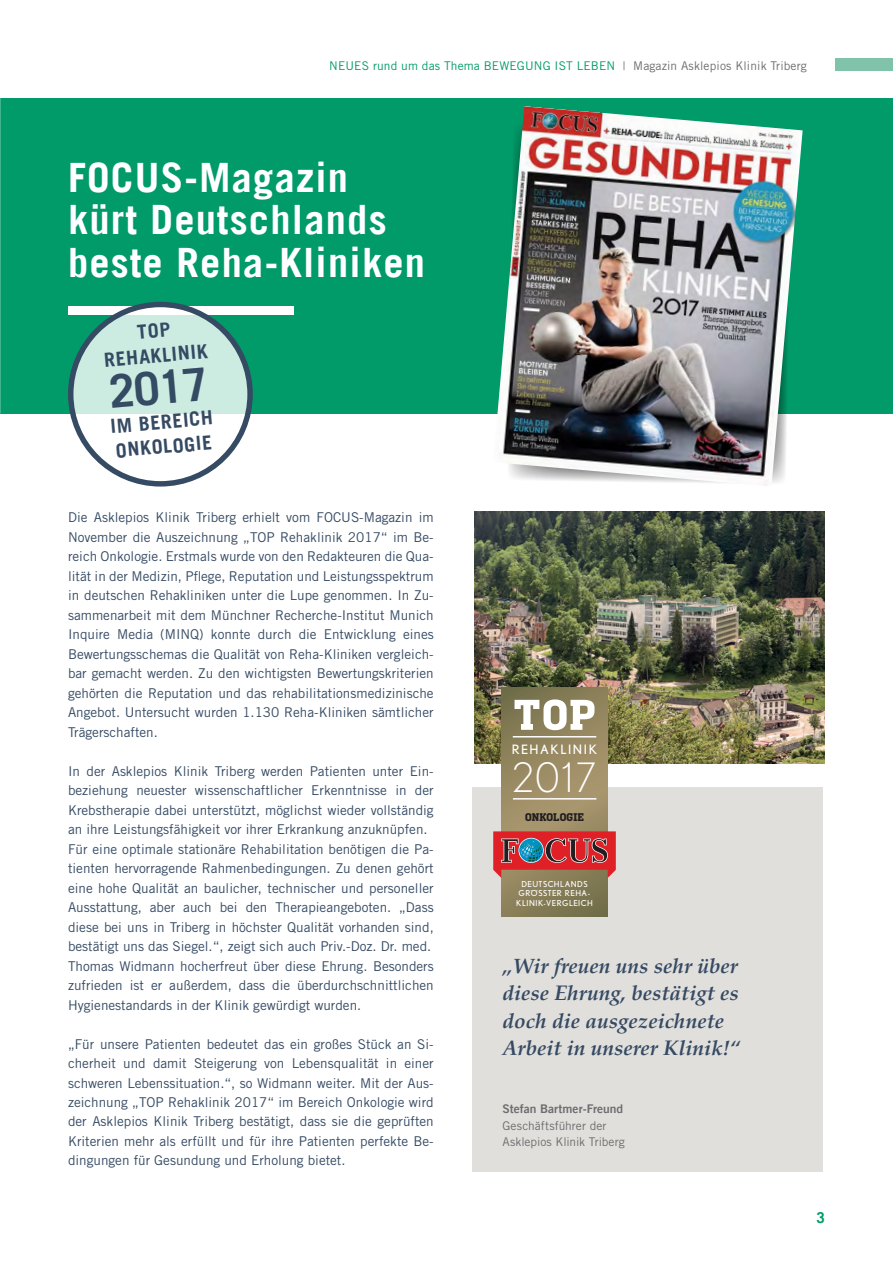
<style>
.page{position:relative;width:893px;height:1263px;background:#fff}
.page>*{position:absolute;margin:0;border:0;box-sizing:border-box;transform-origin:0 0}
.t1{font:700 45.6px "Trade Gothic LT Std";color:#354a63}
.t2{font:700 40.5px "Trade Gothic LT Std";letter-spacing:.03em;color:#fff}
.t3{font:300 40.5px "Nobel";color:#fff}
.t4{font:italic 700 21px/27px "Palatino";color:#354a63}
.t5{font:700 19.5px "Trade Gothic LT Std";color:#354a63}
.t6{font:700 15px "Trade Gothic LT Std";color:#009b69}
.t7{font:13.5px/19.5px "Trade Gothic LT Pro";color:#354a63;text-align:justify}
.t8{font:12.9px "Nobel";letter-spacing:.105em;color:#fff}
.t9{font:12px "Trade Gothic LT Pro";letter-spacing:.01em;color:#009b69}
.t10{font:12px "Trade Gothic LT Pro";color:#6c6d70}
.t11{font:12px "Trade Gothic Bold Two";letter-spacing:.005em;color:#6c6d70}
.t12{font:700 10.35px "Heron Serif";letter-spacing:.005em;color:#231f20}
.t13{font:8.1px/9.6px "Nobel";letter-spacing:.045em;color:#fff;text-align:center}
.s1{color:#6c6d70}
</style>
<div class="page">
<div style="left:0;top:98px;width:893px;height:315px;background:#009b69"></div>
<img style="left:0;top:98px;width:1px;height:315px">
<div style="left:68px;top:306px;width:225px;height:9px;background:#fff"></div>
<img style="left:474px;top:512px;width:351px;height:251px">
<svg style="left:71px;top:304px;width:179px;height:180px;fill:#ccebe1"></svg>
<div style="left:68px;top:302px;width:185px;height:184px;border:5px solid #354a63;border-radius:50%"></div>
<div style="left:472px;top:787px;width:351px;height:385px;background:#e1dfdb"></div>
<svg style="left:501px;top:688px;width:107px;height:229px;background:#948760"></svg>
<svg style="left:493px;top:831px;width:123px;height:47px;background:#b24b4b"></svg>
<hr style="left:513px;top:798px;width:83px;height:1px;background:#fff">
<hr style="left:513px;top:736px;width:83px;height:1px;background:#fff">
<svg style="left:514px;top:699px;width:80px;height:31px"></svg>
<img style="left:493px;top:106px;width:310px;height:380px">
<div style="left:835px;top:58px;width:58px;height:13px;background:#80c2aa"></div>
<svg style="left:137px;top:322px;width:33px;height:17px"></svg>
<p class="t9" style="left:329px;top:58px;width:479px">NEUES rund um das Thema BEWEGUNG IST LEBEN <span class="s1">| Magazin Asklepios Klinik Triberg</span></p>
<p class="t2" style="left:68px;top:152px;width:282px">FOCUS-Magazin</p>
<p class="t2" style="left:68px;top:195px;width:320px">kürt Deutschlands</p>
<p class="t2" style="left:68px;top:237px;width:359px">beste Reha-Kliniken</p>
<p class="t5" style="left:103px;top:348px;width:105px;rotate:-5deg">REHAKLINIK</p>
<p class="t1" style="left:107px;top:364px;width:100px;rotate:-5deg">2017</p>
<p class="t5" style="left:110px;top:414px;width:104px;rotate:-5deg">IM BEREICH</p>
<p class="t5" style="left:115px;top:439px;width:98px;rotate:-5deg">ONKOLOGIE</p>
<p class="t7" style="left:68px;top:507px;width:367px">Die Asklepios Klinik Triberg erhielt vom FOCUS-Magazin im November die Auszeichnung „TOP Rehaklinik 2017“ im Be&shy;reich Onkologie. Erstmals wurde von den Redakteuren die Qua&shy;lität in der Medizin, Pflege, Reputation und Leistungsspektrum in deutschen Rehakliniken unter die Lupe genommen. In Zu&shy;sammenarbeit mit dem Münchner Recherche-Institut Munich Inquire Media (MINQ) konnte durch die Entwicklung eines Bewertungsschemas die Qualität von Reha-Kliniken vergleich&shy;bar gemacht werden. Zu den wichtigsten Bewertungskriterien gehörten die Reputation und das rehabilitationsmedizinische Angebot. Untersucht wurden 1.130 Reha-Kliniken sämtlicher Trägerschaften.</p>
<p class="t7" style="left:68px;top:761px;width:367px">In der Asklepios Klinik Triberg werden Patienten unter Ein&shy;beziehung neuester wissenschaftlicher Erkenntnisse in der Krebstherapie dabei unterstützt, möglichst wieder vollständig an ihre Leistungsfähigkeit vor ihrer Erkrankung anzuknüpfen.</p>
<p class="t7" style="left:68px;top:839px;width:367px">Für eine optimale stationäre Rehabilitation benötigen die Pa&shy;tienten hervorragende Rahmenbedingungen. Zu denen gehört eine hohe Qualität an baulicher, technischer und personeller Ausstattung, aber auch bei den Therapieangeboten. „Dass diese bei uns in Triberg in höchster Qualität vorhanden sind, bestätigt uns das Siegel.“, zeigt sich auch Priv.-Doz. Dr. med.</p>
<p class="t7" style="left:68px;top:956px;width:367px">Thomas Widmann hocherfreut über diese Ehrung. Besonders zufrieden ist er außerdem, dass die überdurchschnittlichen Hygienestandards in der Klinik gewürdigt wurden.</p>
<p class="t7" style="left:68px;top:1034px;width:367px">„Für unsere Patienten bedeutet das ein großes Stück an Si&shy;cherheit und damit Steigerung von Lebensqualität in einer schweren Lebenssituation.“, so Widmann weiter. Mit der Aus&shy;zeichnung „TOP Rehaklinik 2017“ im Bereich Onkologie wird der Asklepios Klinik Triberg bestätigt, dass sie die geprüften Kriterien mehr als erfüllt und für ihre Patienten perfekte Be&shy;dingungen für Gesundung und Erholung bietet.</p>
<p class="t8" style="left:512px;top:742px;width:87px">REHAKLINIK</p>
<p class="t3" style="left:510px;top:754px;width:91px">2017</p>
<p class="t12" style="left:525px;top:810px;width:60px">ONKOLOGIE</p>
<p class="t13" style="left:516px;top:879px;width:78px">DEUTSCHLANDS<br>GRÖSSTER REHA-<br>KLINIK-VERGLEICH</p>
<p class="t4" style="left:502px;top:953px;width:237px">„Wir freuen uns sehr über</p>
<p class="t4" style="left:502px;top:980px;width:238px">diese Ehrung, bestätigt es doch die ausgezeichnete</p>
<p class="t4" style="left:502px;top:1034px;width:239px">Arbeit in unserer Klinik!“</p>
<p class="t11" style="left:502px;top:1101px;width:122px">Stefan Bartmer-Freund</p>
<p class="t10" style="left:502px;top:1118px;width:105px">Geschäftsführer der</p>
<p class="t10" style="left:502px;top:1134px;width:124px">Asklepios Klinik Triberg</p>
<p class="t6" style="left:817px;top:1208px;width:10px">3</p>
</div>
